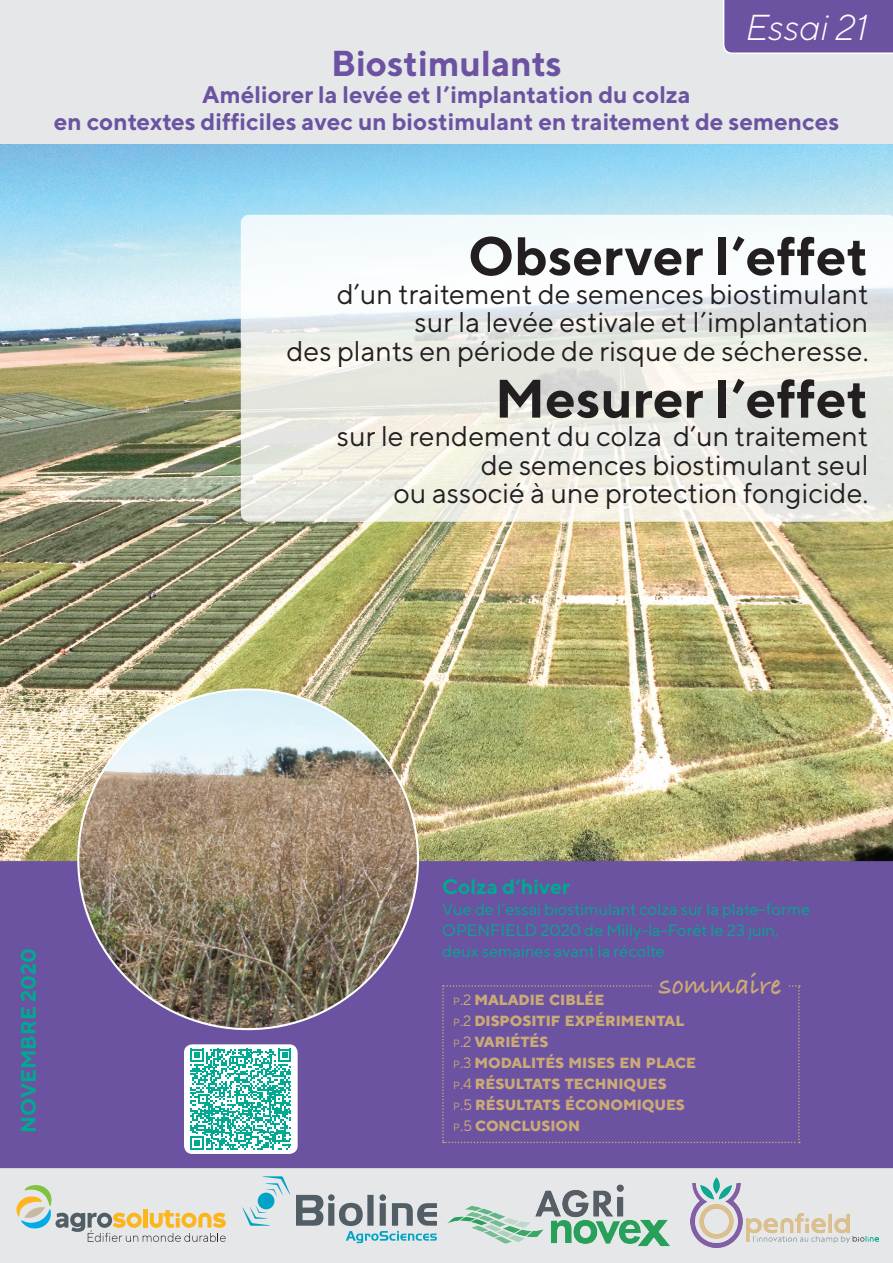
<style>
.page{position:relative;width:893px;height:1263px;background:#e6e7e9}
.page>*{position:absolute;margin:0;border:0;box-sizing:border-box;transform-origin:0 0}
.t1{font:700 54px "TT Norms";color:#231f20}
.t2{font:700 36px "TT Norms";color:#6b53a2}
.t3{font:italic 300 36px "TT Norms";color:#fff}
.t4{font:28.5px/28.5px "TT Norms";color:#231f20;text-align:right}
.t5{font:700 28.5px "Bradley Hand ITCTT";color:#cbaa76}
.t6{font:700 24px/27px "TT Norms";color:#6b53a2;text-align:center}
.t7{font:700 21px "TT Norms";color:#00a98f}
.t8{font:16.5px/21px "TT Norms";color:#00a98f}
.t9{font:800 14.7px/21px "TT Norms";color:#cbaa76}
.s1{font-weight:400;font-size:10.5px}
.s2{font-weight:400;font-size:15px}
</style>
<div class="page">
<img style="left:0;top:145px;width:893px;height:716px">
<div style="left:0;top:861px;width:893px;height:307px;background:#6b53a2"></div>
<div style="left:723px;top:0;width:170px;height:54px;background:#6b53a2"></div>
<svg style="left:241px;top:215px;width:652px;height:307px"></svg>
<div style="left:442px;top:985px;width:358px;height:158px;background:#6b53a2"></div>
<div style="left:651px;top:972px;width:137px;height:24px;background:#6b53a2"></div>
<img style="left:78px;top:689px;width:340px;height:340px;border-radius:170px">
<img style="left:447px;top:1184px;width:223px;height:63px">
<svg style="left:296px;top:1194px;width:141px;height:49px"></svg>
<svg style="left:242px;top:1205px;width:28px;height:21px"></svg>
<svg style="left:263px;top:1176px;width:27px;height:20px"></svg>
<div style="left:258px;top:1192px;width:16px;height:17px;background:#00a3c7;border-radius:50%"></div>
<img style="left:690px;top:1178px;width:189px;height:70px">
<div style="left:184px;top:1044px;width:114px;height:110px;background:#fff;border-radius:9px"></div>
<svg style="left:16px;top:1185px;width:210px;height:57px"></svg>
<svg style="left:191px;top:1049px;width:100px;height:100px"></svg>
<p class="t3" style="left:745px;top:5px;width:123px">Essai 21</p>
<p class="t2" style="left:331px;top:40px;width:232px">Biostimulants</p>
<p class="t6" style="left:54px;top:80px;width:787px">Améliorer la levée et l’implantation du colza<br>en contextes difficiles avec un biostimulant en traitement de semences</p>
<h1 class="t1" style="left:468px;top:222px;width:402px">Observer l’effet</h1>
<p class="t4" style="left:286px;top:279px;width:584px">d’un traitement de semences biostimulant<br>sur la levée estivale et l’implantation<br>des plants en période de risque de sécheresse.</p>
<h1 class="t1" style="left:495px;top:365px;width:375px">Mesurer l’effet</h1>
<p class="t4" style="left:337px;top:421px;width:533px">sur le rendement du colza d’un traitement de semences biostimulant seul<br>ou associé à une protection fongicide.</p>
<p class="t7" style="left:15px;top:1132px;width:186px;rotate:-90deg">novembre 2020</p>
<p class="t7" style="left:442px;top:873px;width:129px">Colza d’hiver</p>
<p class="t8" style="left:442px;top:898px;width:369px">Vue de l’essai biostimulant colza sur la plate-forme<br>OPENFIELD 2020 de Milly-la-Forêt le 23 juin, deux semaines avant la récolte</p>
<p class="t5" style="left:659px;top:963px;width:124px">sommaire</p>
<p class="t9" style="left:453px;top:989px;width:244px"><span class="s1">p</span><span class="s2">.2</span> MALADIE CIBLÉE<br><span class="s1">p</span><span class="s2">.2</span> DISPOSITIF EXPÉRIMENTAL <span class="s1">p</span><span class="s2">.2</span> VARIÉTÉS<br><span class="s1">p</span><span class="s2">.3</span> MODALITÉS MISES EN PLACE <span class="s1">p</span><span class="s2">.4</span> RÉSULTATS TECHNIQUES<br><span class="s1">p</span><span class="s2">.5</span> RÉSULTATS ÉCONOMIQUES <span class="s1">p</span><span class="s2">.5</span> CONCLUSION</p>
</div>
